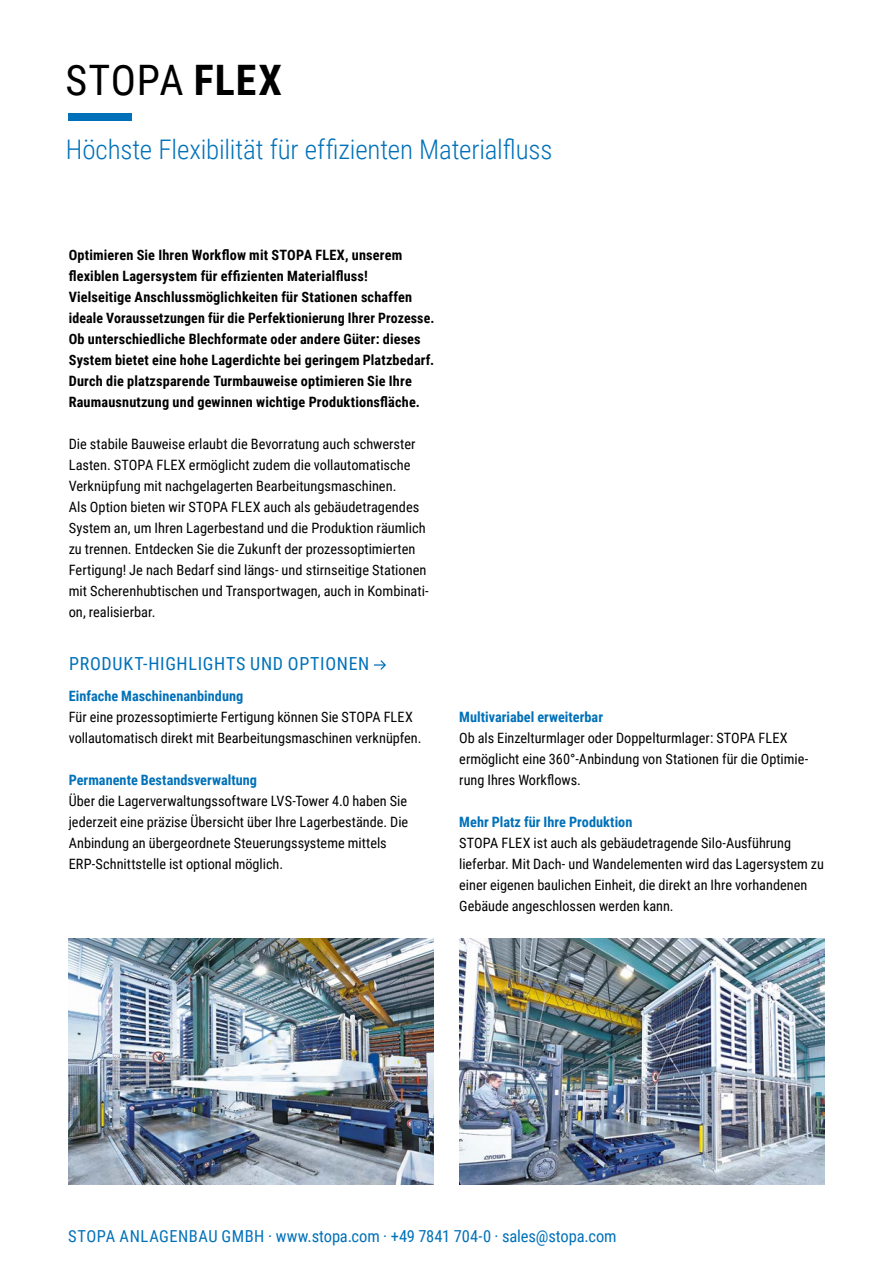
<style>
.page{position:relative;width:893px;height:1263px;background:#fff}
.page>*{position:absolute;margin:0;border:0;box-sizing:border-box;transform-origin:0 0}
.t1{font:42px "Roboto Condensed";letter-spacing:.015em;color:#000}
.t2{font:300 27px "Roboto Condensed";letter-spacing:-.005em;color:#0071b9}
.t3{font:18px "Roboto Condensed";letter-spacing:.035em;color:#0071b9}
.t4{font:16.5px "Roboto Condensed";color:#0071b9}
.t5{font:14.25px/21px "Roboto Condensed";color:#000}
.t6{font:700 14.25px/21px "Roboto Condensed";letter-spacing:.01em;color:#000}
.t7{font:700 14.25px "Roboto Condensed";color:#0071b9}
.s1{font-weight:700}
</style>
<div class="page">
<svg style="left:374px;top:660px;width:12px;height:10px"></svg>
<div style="left:68px;top:113px;width:64px;height:8px;background:#0071b9"></div>
<img style="left:68px;top:938px;width:366px;height:247px">
<img style="left:459px;top:938px;width:366px;height:247px">
<h1 class="t1" style="left:66px;top:51px;width:218px">STOPA <span class="s1">FLEX</span></h1>
<h2 class="t2" style="left:66px;top:130px;width:488px">Höchste Flexibilität für effizienten Materialfluss</h2>
<p class="t6" style="left:69px;top:244px;width:367px">Optimieren Sie Ihren Workflow mit STOPA FLEX, unserem flexiblen Lagersystem für effizienten Materialfluss!<br>Vielseitige Anschlussmöglichkeiten für Stationen schaffen ideale Voraussetzungen für die Perfektionierung Ihrer Prozesse.<br>Ob unterschiedliche Blechformate oder andere Güter: dieses System bietet eine hohe Lagerdichte bei geringem Platzbedarf.<br>Durch die platzsparende Turmbauweise optimieren Sie Ihre Raumausnutzung und gewinnen wichtige Produktionsfläche.</p>
<p class="t5" style="left:69px;top:433px;width:362px">Die stabile Bauweise erlaubt die Bevorratung auch schwerster Lasten. STOPA FLEX ermöglicht zudem die vollautomatische Verknüpfung mit nachgelagerten Bearbeitungsmaschinen.<br>Als Option bieten wir STOPA FLEX auch als gebäudetragendes System an, um Ihren Lagerbestand und die Produktion räumlich zu trennen. Entdecken Sie die Zukunft der prozessoptimierten Fertigung! Je nach Bedarf sind längs- und stirnseitige Stationen mit Scherenhubtischen und Transportwagen, auch in Kombinati&shy;on, realisierbar.</p>
<p class="t3" style="left:69px;top:651px;width:302px">PRODUKT-HIGHLIGHTS UND OPTIONEN</p>
<p class="t7" style="left:69px;top:686px;width:176px">Einfache Maschinenanbindung</p>
<p class="t5" style="left:69px;top:706px;width:354px">Für eine prozessoptimierte Fertigung können Sie STOPA FLEX vollautomatisch direkt mit Bearbeitungsmaschinen verknüpfen.</p>
<p class="t7" style="left:69px;top:770px;width:190px">Permanente Bestandsverwaltung</p>
<p class="t5" style="left:69px;top:790px;width:341px">Über die Lagerverwaltungssoftware LVS-Tower 4.0 haben Sie jederzeit eine präzise Übersicht über Ihre Lagerbestände. Die Anbindung an übergeordnete Steuerungssysteme mittels ERP-Schnittstelle ist optional möglich.</p>
<p class="t7" style="left:459px;top:707px;width:145px">Multivariabel erweiterbar</p>
<p class="t5" style="left:459px;top:727px;width:351px">Ob als Einzelturmlager oder Doppelturmlager: STOPA FLEX ermöglicht eine 360°-Anbindung von Stationen für die Optimie&shy;rung Ihres Workflows.</p>
<p class="t7" style="left:459px;top:812px;width:175px">Mehr Platz für Ihre Produktion</p>
<p class="t5" style="left:459px;top:832px;width:366px">STOPA FLEX ist auch als gebäudetragende Silo-Ausführung lieferbar. Mit Dach- und Wandelementen wird das Lagersystem zu einer eigenen baulichen Einheit, die direkt an Ihre vorhandenen Gebäude angeschlossen werden kann.</p>
<p class="t4" style="left:68px;top:1224px;width:550px">STOPA ANLAGENBAU GMBH · www.stopa.com · +49 7841 704-0 · sales@stopa.com</p>
</div>
